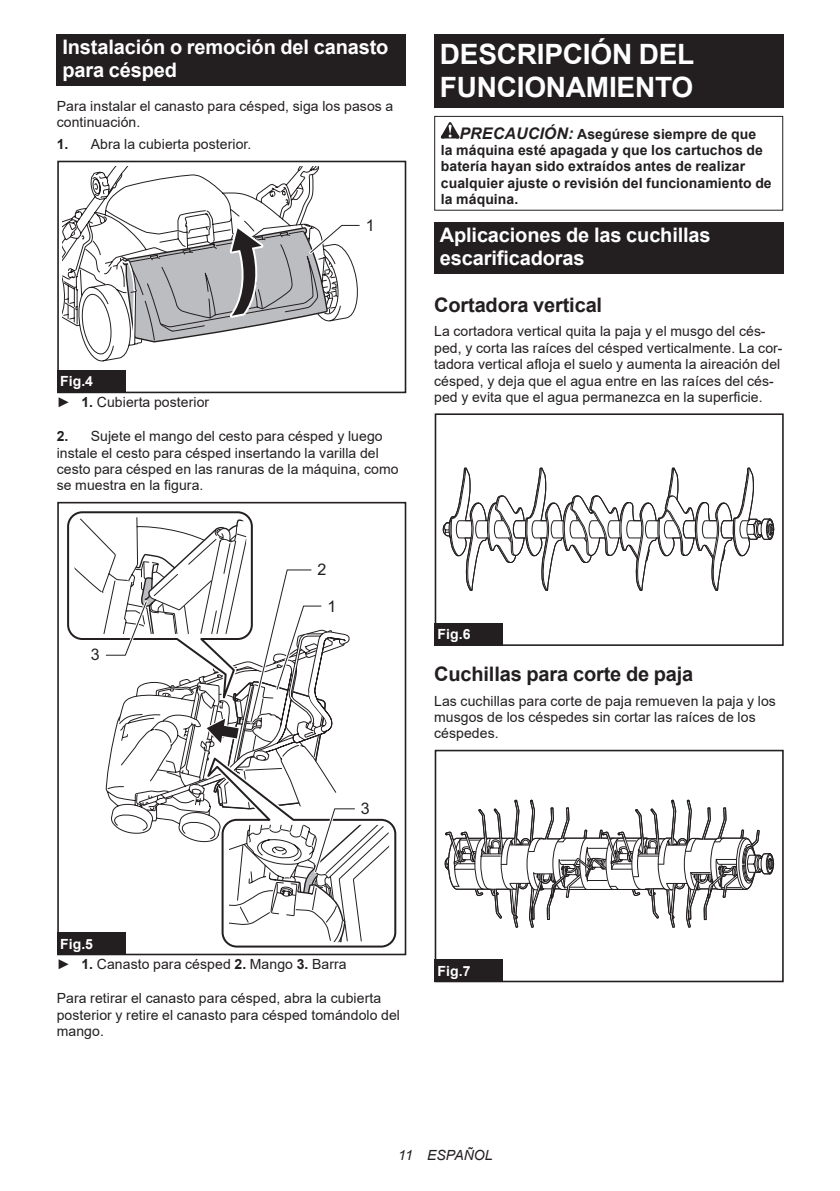
<style>
.page{position:relative;width:840px;height:1191px;background:#fff}
.page>*{position:absolute;margin:0;border:0;box-sizing:border-box;transform-origin:0 0}
.t1{font:700 28px/32.8px "Arial";letter-spacing:-.01em;color:#fff}
.t2{font:700 20px/23.4px "Arial";letter-spacing:-.01em;color:#fff}
.t3{font:700 20px "Arial";letter-spacing:-.01em;color:#231f20}
.t4{font:16px "Arial";color:#231f20}
.t5{font:14px/16.4px "Arial";letter-spacing:.005em;color:#231f20}
.t6{font:700 14px/16.4px "Arial";letter-spacing:.005em;color:#231f20}
.t7{font:700 14px "Arial";letter-spacing:.005em;color:#fff}
.t8{font:italic 14px "Arial";letter-spacing:.005em;color:#231f20}
.s1{font-weight:700}
.s2{font-weight:700;color:#fff}
.s3{font-style:italic;font-size:16px}
</style>
<div class="page">
<div style="left:57px;top:34px;width:348px;height:52px;background:#231f20"></div>
<svg style="left:72px;top:166px;width:247px;height:52px"></svg>
<div style="left:57px;top:161px;width:349px;height:232px;border:2px solid #231f20"></div>
<svg style="left:63px;top:218px;width:297px;height:169px"></svg>
<div style="left:57px;top:370px;width:68px;height:23px;background:#231f20"></div>
<div style="left:57px;top:502px;width:349px;height:453px;border:2px solid #231f20"></div>
<svg style="left:67px;top:511px;width:330px;height:437px"></svg>
<div style="left:57px;top:932px;width:68px;height:23px;background:#231f20"></div>
<div style="left:434px;top:34px;width:348px;height:74px;background:#231f20"></div>
<svg style="left:440px;top:122px;width:19px;height:16px"></svg>
<div style="left:434px;top:116px;width:348px;height:95px;border:1px solid #231f20"></div>
<div style="left:434px;top:222px;width:348px;height:52px;background:#231f20"></div>
<svg style="left:442px;top:467px;width:332px;height:124px"></svg>
<div style="left:434px;top:413px;width:349px;height:233px;border:2px solid #231f20"></div>
<div style="left:434px;top:623px;width:68px;height:23px;background:#231f20"></div>
<svg style="left:444px;top:799px;width:330px;height:129px"></svg>
<div style="left:434px;top:749px;width:349px;height:233px;border:2px solid #231f20"></div>
<div style="left:434px;top:959px;width:68px;height:23px;background:#231f20"></div>
<h2 class="t2" style="left:62px;top:36px;width:327px">Instalación o remoción del canasto para césped</h2>
<p class="t5" style="left:57px;top:98px;width:338px">Para instalar el canasto para césped, siga los pasos a continuación.</p>
<p class="t5" style="left:57px;top:136px;width:196px"><span class="s1">1.</span> Abra la cubierta posterior.</p>
<p class="t4" style="left:365px;top:214px;width:10px">1</p>
<p class="t5" style="left:57px;top:371px;width:154px;line-height:20.2px"><span class="s2">Fig.4<br></span>► <span class="s1">1.</span> Cubierta posterior</p>
<p class="t5" style="left:57px;top:428px;width:343px"><span class="s1">2.</span> Sujete el mango del cesto para césped y luego instale el cesto para césped insertando la varilla del cesto para césped en las ranuras de la máquina, como se muestra en la figura.</p>
<p class="t4" style="left:317px;top:559px;width:10px">2</p>
<p class="t4" style="left:91px;top:643px;width:10px">3</p>
<p class="t4" style="left:327px;top:595px;width:10px">1</p>
<p class="t4" style="left:360px;top:797px;width:10px">3</p>
<h1 class="t1" style="left:439px;top:38px;width:256px">DESCRIPCIÓN DEL<br>FUNCIONAMIENTO</h1>
<p class="t6" style="left:440px;top:125px;width:332px;text-indent:19px"><span class="s3">PRECAUCIÓN:</span> Asegúrese siempre de que<br>la máquina esté apagada y que los cartuchos de batería hayan sido extraídos antes de realizar cualquier ajuste o revisión del funcionamiento de la máquina.</p>
<h2 class="t2" style="left:439px;top:223px;width:272px">Aplicaciones de las cuchillas escarificadoras</h2>
<h2 class="t3" style="left:434px;top:290px;width:169px">Cortadora vertical</h2>
<p class="t5" style="left:434px;top:323px;width:349px">La cortadora vertical quita la paja y el musgo del cés&shy;ped, y corta las raíces del césped verticalmente. La cor&shy;tadora vertical afloja el suelo y aumenta la aireación del césped, y deja que el agua entre en las raíces del cés&shy;ped y evita que el agua permanezca en la superficie.</p>
<p class="t7" style="left:437px;top:624px;width:34px">Fig.6</p>
<h2 class="t3" style="left:434px;top:659px;width:260px">Cuchillas para corte de paja</h2>
<p class="t5" style="left:434px;top:692px;width:343px">Las cuchillas para corte de paja remueven la paja y los musgos de los céspedes sin cortar las raíces de los céspedes.</p>
<p class="t5" style="left:57px;top:933px;width:291px;line-height:20.2px"><span class="s2">Fig.5<br></span>► <span class="s1">1.</span> Canasto para césped <span class="s1">2.</span> Mango <span class="s1">3.</span> Barra</p>
<p class="t5" style="left:57px;top:990px;width:344px">Para retirar el canasto para césped, abra la cubierta posterior y retire el canasto para césped tomándolo del mango.</p>
<p class="t7" style="left:437px;top:960px;width:34px">Fig.7</p>
<p class="t8" style="left:398px;top:1146px;width:96px">11 ESPAÑOL</p>
</div>
